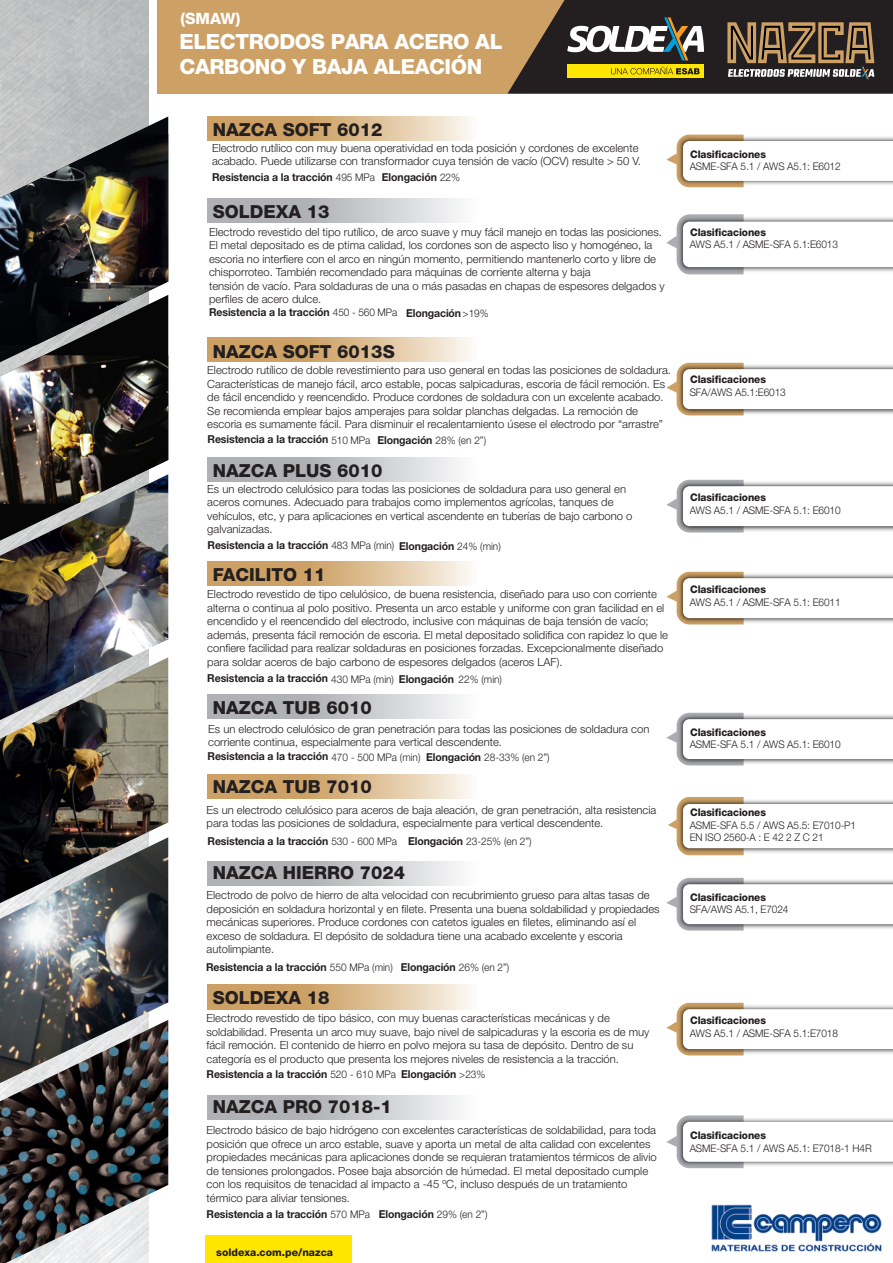
<style>
.page{position:relative;width:893px;height:1263px;background:#fff}
.page>*{position:absolute;margin:0;border:0;box-sizing:border-box;transform-origin:0 0}
.t1{font:800 21px/25.2px "Helvetica Neue LT Pro";letter-spacing:-.02em;color:#fff}
.t2{font:800 18px "Helvetica Neue LT Pro";color:#231f20}
.t3{font:800 15.6px "Helvetica Neue LT Pro";color:#fff}
.t4{font:300 11.25px/13.5px "Helvetica Neue LT Pro";color:#231f20}
.t5{font:700 10.95px "Helvetica Neue LT Pro";letter-spacing:-.01em;color:#231f20;scale:.96 1}
.t6{font:300 10.5px/12.1px "Helvetica Neue LT Pro";letter-spacing:-.01em;color:#231f20;scale:.96 1}
.t7{font:800 10.5px "Helvetica Neue LT Pro";letter-spacing:-.01em;color:#231f20;scale:.96 1}
.t8{font:800 10.5px "Helvetica Neue LT Pro";letter-spacing:-.01em;color:#231f20}
.s1{font-weight:300;font-size:10.5px}
</style>
<div class="page">
<img style="left:687px;top:134px;width:57px;height:54px">
<svg style="left:666px;top:135px;width:227px;height:52px"></svg>
<svg style="left:666px;top:214px;width:227px;height:60px"></svg>
<img style="left:686px;top:362px;width:58px;height:54px">
<svg style="left:666px;top:363px;width:227px;height:52px"></svg>
<img style="left:687px;top:479px;width:57px;height:54px">
<svg style="left:666px;top:480px;width:227px;height:52px"></svg>
<img style="left:686px;top:571px;width:58px;height:54px">
<svg style="left:666px;top:572px;width:227px;height:52px"></svg>
<img style="left:687px;top:712px;width:57px;height:54px">
<svg style="left:666px;top:713px;width:227px;height:52px"></svg>
<img style="left:686px;top:877px;width:58px;height:54px">
<svg style="left:666px;top:878px;width:227px;height:52px"></svg>
<img style="left:686px;top:1002px;width:58px;height:54px">
<svg style="left:666px;top:1003px;width:227px;height:52px"></svg>
<svg style="left:666px;top:1115px;width:227px;height:53px"></svg>
<svg style="left:668px;top:797px;width:225px;height:58px"></svg>
<svg style="left:208px;top:116px;width:262px;height:24px"></svg>
<svg style="left:208px;top:199px;width:252px;height:24px"></svg>
<svg style="left:208px;top:457px;width:252px;height:24px"></svg>
<svg style="left:208px;top:695px;width:252px;height:24px"></svg>
<svg style="left:208px;top:862px;width:252px;height:24px"></svg>
<svg style="left:208px;top:1095px;width:252px;height:24px"></svg>
<svg style="left:208px;top:338px;width:262px;height:24px"></svg>
<svg style="left:208px;top:562px;width:262px;height:24px"></svg>
<svg style="left:208px;top:774px;width:262px;height:24px"></svg>
<svg style="left:208px;top:985px;width:262px;height:24px"></svg>
<div style="left:205px;top:1236px;width:147px;height:27px;background:#ffe601"></div>
<div style="left:157px;top:0;width:736px;height:94px;background:#cda165"></div>
<img style="left:0;top:0;width:149px;height:116px">
<svg style="left:508px;top:0;width:385px;height:94px"></svg>
<img style="left:0;top:541px;width:168px;height:116px">
<img style="left:0;top:116px;width:168px;height:425px">
<svg style="left:80px;top:565px;width:13px;height:10px"></svg>
<img style="left:0;top:657px;width:168px;height:180px">
<svg style="left:54px;top:743px;width:8px;height:15px"></svg>
<svg style="left:62px;top:773px;width:6px;height:8px"></svg>
<svg style="left:83px;top:785px;width:10px;height:13px"></svg>
<img style="left:0;top:837px;width:168px;height:183px">
<img style="left:0;top:1020px;width:168px;height:243px">
<img style="left:711px;top:1204px;width:171px;height:48px">
<h3 class="t3" style="left:180px;top:9px;width:61px">(SMAW)</h3>
<h1 class="t1" style="left:180px;top:29px;width:324px">ELECTRODOS PARA ACERO AL<br>CARBONO Y BAJA ALEACIÓN</h1>
<h2 class="t2" style="left:213px;top:119px;width:171px">NAZCA SOFT 6012</h2>
<p class="t4" style="left:212px;top:141px;width:430px">Electrodo rutílico con muy buena operatividad en toda posición y cordones de excelente acabado. Puede utilizarse con transformador cuya tensión de vacío (OCV) resulte &gt; 50 V.</p>
<p class="t5" style="left:212px;top:170px;width:260px">Resistencia a la tracción <span class="s1">495 MPa</span> Elongación <span class="s1">22%</span></p>
<h2 class="t2" style="left:213px;top:201px;width:118px">SOLDEXA 13</h2>
<p class="t4" style="left:209px;top:225px;width:457px">Electrodo revestido del tipo rutílico, de arco suave y muy fácil manejo en todas las posiciones.<br>El metal depositado es de ptima calidad, los cordones son de aspecto liso y homogéneo, la escoria no interfiere con el arco en ningún momento, permitiendo mantenerlo corto y libre de chisporroteo. También recomendado para máquinas de corriente alterna y baja<br>tensión de vacío. Para soldaduras de una o más pasadas en chapas de espesores delgados y perfiles de acero dulce.</p>
<p class="t5" style="left:209px;top:306px;width:293px">Resistencia a la tracción <span class="s1">450 - 560 MPa</span> Elongación<span class="s1">&gt;19%</span></p>
<h2 class="t2" style="left:213px;top:341px;width:183px">NAZCA SOFT 6013S</h2>
<p class="t4" style="left:207px;top:363px;width:465px">Electrodo rutílico de doble revestimiento para uso general en todas las posiciones de soldadura.<br>Características de manejo fácil, arco estable, pocas salpicaduras, escoria de fácil remoción. Es de fácil encendido y reencendido. Produce cordones de soldadura con un excelente acabado.<br>Se recomienda emplear bajos amperajes para soldar planchas delgadas. La remoción de escoria es sumamente fácil. Para disminuir el recalentamiento úsese el electrodo por “arrastre”</p>
<p class="t5" style="left:208px;top:433px;width:292px">Resistencia a la tracción <span class="s1">510 MPa</span> Elongación <span class="s1">28% (en 2”)</span></p>
<h2 class="t2" style="left:213px;top:460px;width:171px">NAZCA PLUS 6010</h2>
<p class="t4" style="left:207px;top:482px;width:427px">Es un electrodo celulósico para todas las posiciones de soldadura para uso general en aceros comunes. Adecuado para trabajos como implementos agrícolas, tanques de vehículos, etc, y para aplicaciones en vertical ascendente en tuberías de bajo carbono o galvanizadas.</p>
<p class="t5" style="left:208px;top:539px;width:307px">Resistencia a la tracción <span class="s1">483 MPa (min)</span> Elongación <span class="s1">24% (min)</span></p>
<h2 class="t2" style="left:213px;top:564px;width:114px">FACILITO 11</h2>
<p class="t4" style="left:207px;top:587px;width:462px">Electrodo revestido de tipo celulósico, de buena resistencia, diseñado para uso con corriente alterna o continua al polo positivo. Presenta un arco estable y uniforme con gran facilidad en el encendido y el reencendido del electrodo, inclusive con máquinas de baja tensión de vacío; además, presenta fácil remoción de escoria. El metal depositado solidifica con rapidez lo que le confiere facilidad para realizar soldaduras en posiciones forzadas. Excepcionalmente diseñado para soldar aceros de bajo carbono de espesores delgados (aceros LAF).</p>
<p class="t5" style="left:207px;top:672px;width:308px">Resistencia a la tracción <span class="s1">430 MPa (min)</span> Elongación <span class="s1">22% (min)</span></p>
<h2 class="t2" style="left:213px;top:697px;width:161px">NAZCA TUB 6010</h2>
<p class="t4" style="left:208px;top:722px;width:443px">Es un electrodo celulósico de gran penetración para todas las posiciones de soldadura con corriente continua, especialmente para vertical descendente.</p>
<p class="t5" style="left:208px;top:750px;width:358px">Resistencia a la tracción <span class="s1">470 - 500 MPa (min)</span> Elongación <span class="s1">28-33% (en 2”)</span></p>
<h2 class="t2" style="left:213px;top:776px;width:161px">NAZCA TUB 7010</h2>
<p class="t4" style="left:207px;top:803px;width:451px">Es un electrodo celulósico para aceros de baja aleación, de gran penetración, alta resistencia para todas las posiciones de soldadura, especialmente para vertical descendente.</p>
<p class="t5" style="left:208px;top:834px;width:339px">Resistencia a la tracción <span class="s1">530 - 600 MPa</span> Elongación <span class="s1">23-25% (en 2”)</span></p>
<h2 class="t2" style="left:213px;top:862px;width:194px">NAZCA HIERRO 7024</h2>
<p class="t4" style="left:207px;top:888px;width:455px">Electrodo de polvo de hierro de alta velocidad con recubrimiento grueso para altas tasas de deposición en soldadura horizontal y en filete. Presenta una buena soldabilidad y propiedades mecánicas superiores. Produce cordones con catetos iguales en filetes, eliminando así el exceso de soldadura. El depósito de soldadura tiene una acabado excelente y escoria autolimpiante.</p>
<p class="t5" style="left:206px;top:960px;width:317px">Resistencia a la tracción <span class="s1">550 MPa (min)</span> Elongación <span class="s1">26% (en 2”)</span></p>
<h2 class="t2" style="left:213px;top:986px;width:118px">SOLDEXA 18</h2>
<p class="t4" style="left:207px;top:1011px;width:444px">Electrodo revestido de tipo básico, con muy buenas características mecánicas y de soldabilidad. Presenta un arco muy suave, bajo nivel de salpicaduras y la escoria es de muy fácil remoción. El contenido de hierro en polvo mejora su tasa de depósito. Dentro de su categoría es el producto que presenta los mejores niveles de resistencia a la tracción.</p>
<p class="t5" style="left:207px;top:1067px;width:292px">Resistencia a la tracción <span class="s1">520 - 610 MPa</span> Elongación <span class="s1">&gt;23%</span></p>
<h2 class="t2" style="left:213px;top:1096px;width:181px">NAZCA PRO 7018-1</h2>
<p class="t4" style="left:207px;top:1123px;width:452px">Electrodo básico de bajo hidrógeno con excelentes características de soldabilidad, para toda posición que ofrece un arco estable, suave y aporta un metal de alta calidad con excelentes propiedades mecánicas para aplicaciones donde se requieran tratamientos térmicos de alivio de tensiones prolongados. Posee baja absorción de húmedad. El metal depositado cumple con los requisitos de tenacidad al impacto a -45 ºC, incluso después de un tratamiento térmico para aliviar tensiones.</p>
<p class="t5" style="left:207px;top:1207px;width:294px">Resistencia a la tracción <span class="s1">570 MPa</span> Elongación <span class="s1">29% (en 2”)</span></p>
<p class="t8" style="left:216px;top:1245px;width:118px">soldexa.com.pe/nazca</p>
<p class="t7" style="left:690px;top:148px;width:80px">Clasificaciones</p>
<p class="t6" style="left:690px;top:160px;width:159px">ASME-SFA 5.1 / AWS A5.1: E6012</p>
<p class="t7" style="left:690px;top:226px;width:80px">Clasificaciones</p>
<p class="t6" style="left:690px;top:238px;width:156px">AWS A5.1 / ASME-SFA 5.1:E6013</p>
<p class="t7" style="left:690px;top:373px;width:80px">Clasificaciones</p>
<p class="t6" style="left:690px;top:386px;width:102px">SFA/AWS A5.1:E6013</p>
<p class="t7" style="left:690px;top:491px;width:80px">Clasificaciones</p>
<p class="t6" style="left:690px;top:504px;width:159px">AWS A5.1 / ASME-SFA 5.1: E6010</p>
<p class="t7" style="left:690px;top:583px;width:80px">Clasificaciones</p>
<p class="t6" style="left:690px;top:596px;width:159px">AWS A5.1 / ASME-SFA 5.1: E6011</p>
<p class="t7" style="left:690px;top:726px;width:80px">Clasificaciones</p>
<p class="t6" style="left:690px;top:738px;width:159px">ASME-SFA 5.1 / AWS A5.1: E6010</p>
<p class="t7" style="left:690px;top:806px;width:80px">Clasificaciones</p>
<p class="t6" style="left:690px;top:819px;width:175px">ASME-SFA 5.5 / AWS A5.5: E7010-P1<br>EN ISO 2560-A : E 42 2 Z C 21</p>
<p class="t7" style="left:690px;top:891px;width:80px">Clasificaciones</p>
<p class="t6" style="left:690px;top:903px;width:104px">SFA/AWS A5.1, E7024</p>
<p class="t7" style="left:690px;top:1014px;width:80px">Clasificaciones</p>
<p class="t6" style="left:690px;top:1027px;width:156px">AWS A5.1 / ASME-SFA 5.1:E7018</p>
<p class="t7" style="left:690px;top:1129px;width:80px">Clasificaciones</p>
<p class="t6" style="left:690px;top:1142px;width:191px">ASME-SFA 5.1 / AWS A5.1: E7018-1 H4R</p>
</div>
